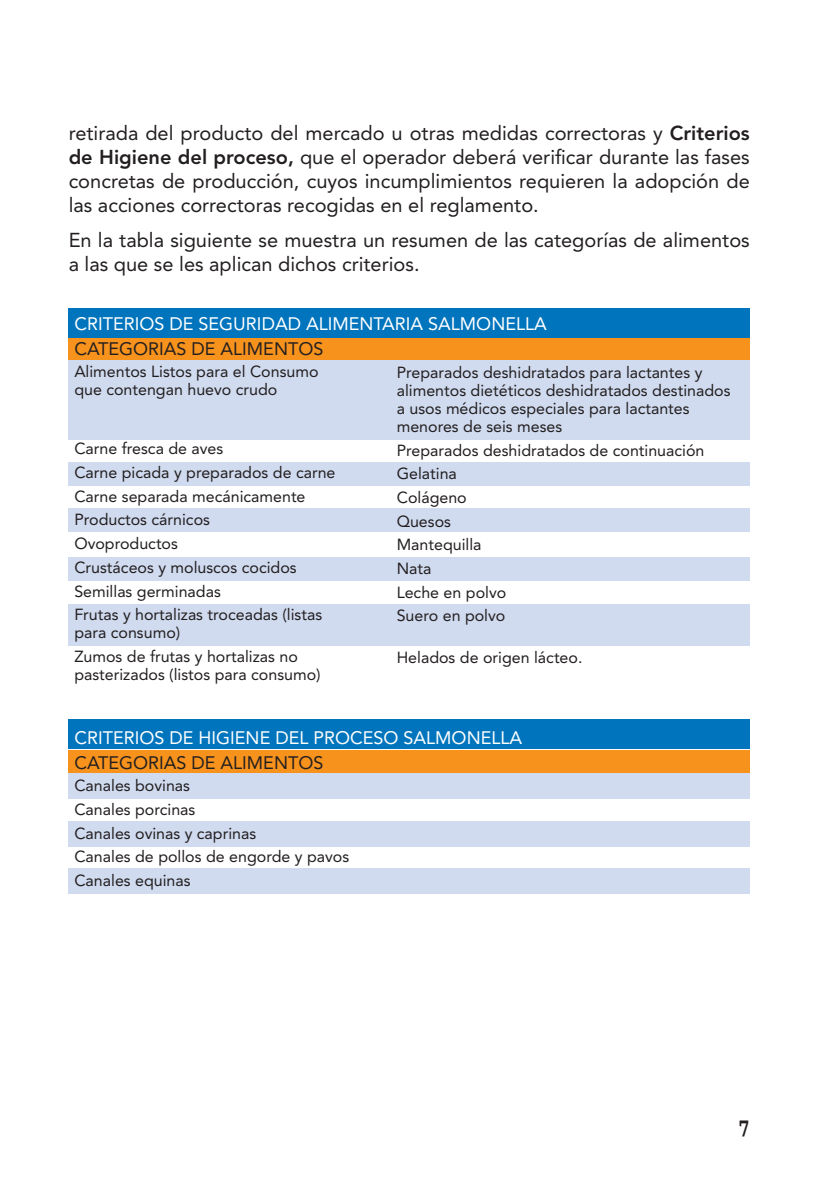
<style>
.page{position:relative;width:840px;height:1191px;background:#fff}
.page>*{position:absolute;margin:0;border:0;box-sizing:border-box;transform-origin:0 0}
.t1{font:500 30px "Bank Gothic";color:#231f20;scale:.5 1}
.t2{font:20px/24px "Avenir LT Std";color:#231f20;text-align:justify}
.t3{font:18px "Avenir LT Std";color:#fff}
.t4{font:18px "Avenir LT Std";color:#231f20}
.t5{font:16px/23.6px "Avenir LT Std";color:#231f20}
.s1{font-weight:800}
</style>
<div class="page">
<div style="left:69px;top:337px;width:680px;height:23px;background:#f7931d"></div>
<div style="left:69px;top:750px;width:680px;height:23px;background:#f7931d"></div>
<div style="left:69px;top:360px;width:680px;height:79px;background:#d0dbef"></div>
<div style="left:69px;top:773px;width:680px;height:25px;background:#d0dbef"></div>
<div style="left:69px;top:821px;width:680px;height:25px;background:#d0dbef"></div>
<div style="left:69px;top:868px;width:680px;height:25px;background:#d0dbef"></div>
<div style="left:69px;top:462px;width:680px;height:23px;background:#d0dbef"></div>
<div style="left:69px;top:509px;width:680px;height:23px;background:#d0dbef"></div>
<div style="left:69px;top:557px;width:680px;height:23px;background:#d0dbef"></div>
<div style="left:69px;top:603px;width:680px;height:42px;background:#d0dbef"></div>
<div style="left:69px;top:308px;width:680px;height:29px;background:#0074bc"></div>
<div style="left:69px;top:719px;width:680px;height:29px;background:#0074bc"></div>
<p class="t2" style="left:69px;top:121px;width:682px">retirada del producto del mercado u otras medidas correctoras y <span class="s1">Criterios de Higiene del proceso,</span> que el operador deberá verificar durante las fases concretas de producción, cuyos incumplimientos requieren la adopción de las acciones correctoras recogidas en el reglamento.</p>
<p class="t2" style="left:69px;top:228px;width:682px">En la tabla siguiente se muestra un resumen de las categorías de alimentos a las que se les aplican dichos criterios.</p>
<p class="t3" style="left:74px;top:313px;width:473px">CRITERIOS DE SEGURIDAD ALIMENTARIA SALMONELLA</p>
<p class="t4" style="left:74px;top:339px;width:250px">CATEGORIAS DE ALIMENTOS</p>
<p class="t5" style="left:74px;top:362px;width:245px;line-height:18px">Alimentos Listos para el Consumo que contengan huevo crudo</p>
<p class="t5" style="left:74px;top:437px;width:262px">Carne fresca de aves<br>Carne picada y preparados de carne<br>Carne separada mecánicamente<br>Productos cárnicos<br>Ovoproductos<br>Crustáceos y moluscos cocidos<br>Semillas germinadas<br>Frutas y hortalizas troceadas (listas</p>
<p class="t5" style="left:74px;top:621px;width:225px">para consumo)<br>Zumos de frutas y hortalizas no</p>
<p class="t5" style="left:74px;top:662px;width:248px">pasterizados (listos para consumo)</p>
<p class="t5" style="left:396px;top:363px;width:335px;line-height:18px">Preparados deshidratados para lactantes y alimentos dietéticos deshidratados destinados a usos médicos especiales para lactantes menores de seis meses</p>
<p class="t5" style="left:396px;top:438px;width:309px">Preparados deshidratados de continuación<br>Gelatina<br>Colágeno<br>Quesos<br>Mantequilla<br>Nata<br>Leche en polvo<br>Suero en polvo</p>
<p class="t5" style="left:396px;top:645px;width:187px">Helados de origen lácteo.</p>
<p class="t3" style="left:74px;top:727px;width:449px">CRITERIOS DE HIGIENE DEL PROCESO SALMONELLA</p>
<p class="t4" style="left:74px;top:752px;width:250px">CATEGORIAS DE ALIMENTOS</p>
<p class="t5" style="left:74px;top:774px;width:276px">Canales bovinas<br>Canales porcinas<br>Canales ovinas y caprinas<br>Canales de pollos de engorde y pavos<br>Canales equinas</p>
<h1 class="t1" style="left:737px;top:1104px;width:25px">7</h1>
</div>
